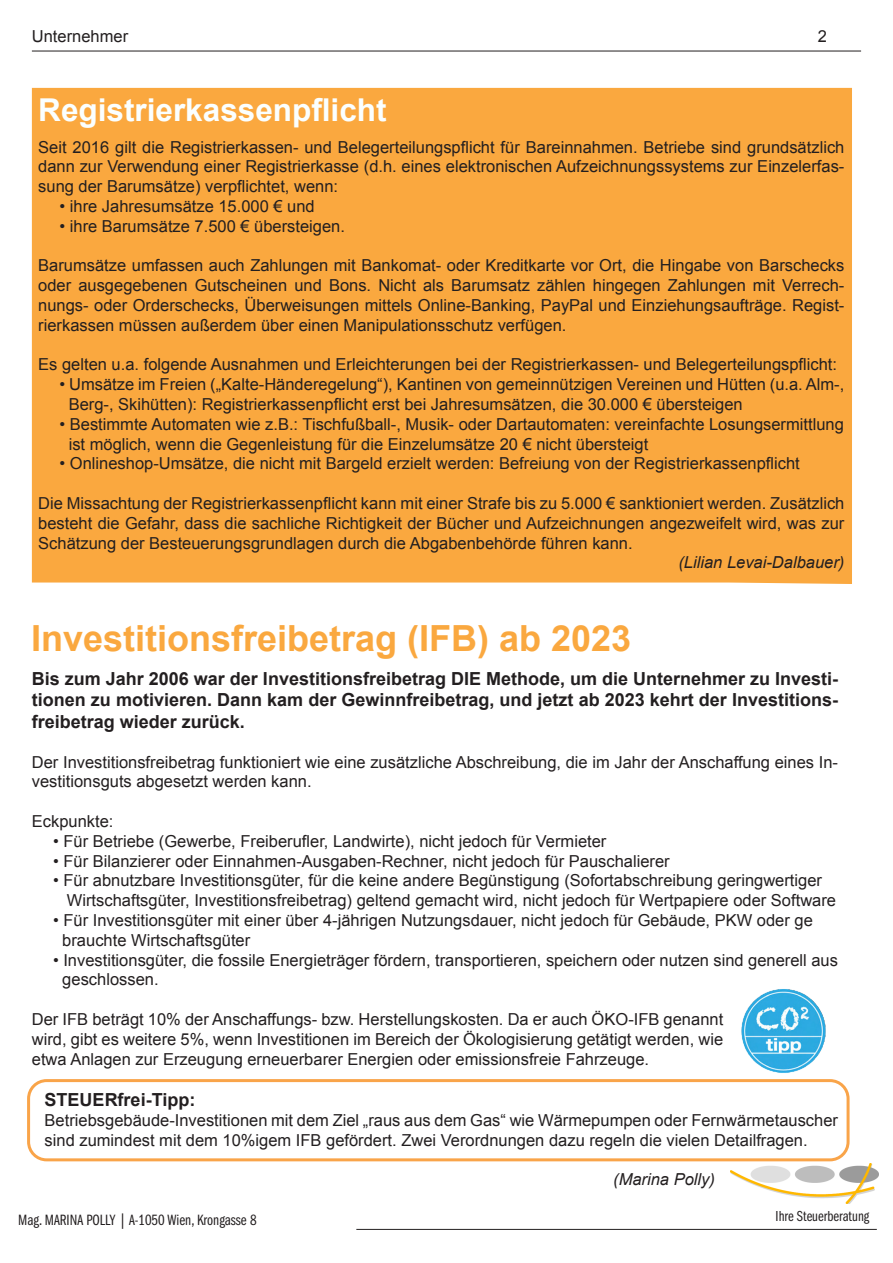
<style>
.page{position:relative;width:893px;height:1263px;background:#fff}
.page>*{position:absolute;margin:0;border:0;box-sizing:border-box;transform-origin:0 0}
.t1{font:700 36px "Arial";color:#faa83f}
.t2{font:700 31.5px "Arial";color:#faffff}
.t3{font:700 18px/21.6px "Arial";color:#231f20;text-align:justify}
.t4{font:16.5px/19.8px "Arial";color:#231f20}
.t5{font:italic 16.5px "Arial";color:#231f20}
.t6{font:15.45px "Franklin Gothic LT Pro Bk Cm";color:#231f20}
.t7{font:15px "Franklin Gothic LT Pro Bk Cm";color:#231f20}
</style>
<div class="page">
<hr style="left:32px;top:51px;width:829px;height:1px;background:#231f20">
<hr style="left:356px;top:1229px;width:521px;height:1px;background:#231f20">
<img style="left:731px;top:1164px;width:148px;height:39px">
<div style="left:32px;top:88px;width:820px;height:496px;background:#faa83f"></div>
<div style="left:27px;top:1079px;width:822px;height:82px;border:3px solid #f9a449;border-radius:18px"></div>
<img style="left:741px;top:989px;width:85px;height:84px">
<p class="t4" style="left:32px;top:27px;width:98px">Unternehmer</p>
<p class="t4" style="left:818px;top:27px;width:11px">2</p>
<h2 class="t2" style="left:38px;top:89px;width:350px">Registrierkassenpflicht</h2>
<p class="t4" style="left:38px;top:137px;width:808px;text-align:justify">Seit 2016 gilt die Registrierkassen- und Belegerteilungspflicht für Bareinnahmen. Betriebe sind grundsätzlich dann zur Verwendung einer Registrierkasse (d.h. eines elektronischen Aufzeichnungssystems zur Einzelerfas&shy;sung der Barumsätze) verpflichtet, wenn:</p>
<p class="t4" style="left:60px;top:196px;width:257px">• ihre Jahresumsätze 15.000 € und</p>
<p class="t4" style="left:60px;top:216px;width:287px">• ihre Barumsätze 7.500 € übersteigen.</p>
<p class="t4" style="left:38px;top:256px;width:808px;text-align:justify">Barumsätze umfassen auch Zahlungen mit Bankomat- oder Kreditkarte vor Ort, die Hingabe von Barschecks oder ausgegebenen Gutscheinen und Bons. Nicht als Barumsatz zählen hingegen Zahlungen mit Verrech&shy;nungs- oder Orderschecks, Überweisungen mittels Online-Banking, PayPal und Einziehungsaufträge. Regist&shy;rierkassen müssen außerdem über einen Manipulationsschutz verfügen.</p>
<p class="t4" style="left:38px;top:355px;width:800px">Es gelten u.a. folgende Ausnahmen und Erleichterungen bei der Registrierkassen- und Belegerteilungspflicht:</p>
<p class="t4" style="left:69px;top:375px;width:777px;text-indent:-9px">• Umsätze im Freien („Kalte-Händeregelung“), Kantinen von gemeinnützigen Vereinen und Hütten (u.a. Alm-,<br>Berg-, Skihütten): Registrierkassenpflicht erst bei Jahresumsätzen, die 30.000 € übersteigen</p>
<p class="t4" style="left:69px;top:414px;width:777px;text-indent:-9px">• Bestimmte Automaten wie z.B.: Tischfußball-, Musik- oder Dartautomaten: vereinfachte Losungsermittlung ist möglich, wenn die Gegenleistung für die Einzelumsätze 20 € nicht übersteigt</p>
<p class="t4" style="left:60px;top:454px;width:742px">• Onlineshop-Umsätze, die nicht mit Bargeld erzielt werden: Befreiung von der Registrierkassenpflicht</p>
<p class="t4" style="left:38px;top:493px;width:808px;text-align:justify">Die Missachtung der Registrierkassenpflicht kann mit einer Strafe bis zu 5.000 € sanktioniert werden. Zusätzlich besteht die Gefahr, dass die sachliche Richtigkeit der Bücher und Aufzeichnungen angezweifelt wird, was zur Schätzung der Besteuerungsgrundlagen durch die Abgabenbehörde führen kann.</p>
<p class="t5" style="left:678px;top:552px;width:167px">(Lilian Levai-Dalbauer)</p>
<h1 class="t1" style="left:31px;top:615px;width:602px">Investitionsfreibetrag (IFB) ab 2023</h1>
<p class="t3" style="left:32px;top:668px;width:808px">Bis zum Jahr 2006 war der Investitionsfreibetrag DIE Methode, um die Unternehmer zu Investi&shy;tionen zu motivieren. Dann kam der Gewinnfreibetrag, und jetzt ab 2023 kehrt der Investitions&shy;freibetrag wieder zurück.</p>
<p class="t4" style="left:32px;top:752px;width:808px">Der Investitionsfreibetrag funktioniert wie eine zusätzliche Abschreibung, die im Jahr der Anschaffung eines In&shy;vestitionsguts abgesetzt werden kann.</p>
<p class="t4" style="left:32px;top:811px;width:83px">Eckpunkte:</p>
<p class="t4" style="left:53px;top:831px;width:555px">• Für Betriebe (Gewerbe, Freiberufler, Landwirte), nicht jedoch für Vermieter</p>
<p class="t4" style="left:53px;top:851px;width:618px">• Für Bilanzierer oder Einnahmen-Ausgaben-Rechner, nicht jedoch für Pauschalierer</p>
<p class="t4" style="left:67px;top:871px;width:771px;text-indent:-14px">• Für abnutzbare Investitionsgüter, für die keine andere Begünstigung (Sofortabschreibung geringwertiger<br>Wirtschaftsgüter, Investitionsfreibetrag) geltend gemacht wird, nicht jedoch für Wertpapiere oder Software</p>
<p class="t4" style="left:62px;top:910px;width:752px;text-indent:-9px">• Für Investitionsgüter mit einer über 4-jährigen Nutzungsdauer, nicht jedoch für Gebäude, PKW oder ge brauchte Wirtschaftsgüter</p>
<p class="t4" style="left:62px;top:950px;width:777px;text-indent:-9px">• Investitionsgüter, die fossile Energieträger fördern, transportieren, speichern oder nutzen sind generell aus geschlossen.</p>
<p class="t4" style="left:32px;top:1009px;width:693px;text-align:justify">Der IFB beträgt 10% der Anschaffungs- bzw. Herstellungskosten. Da er auch ÖKO-IFB genannt wird, gibt es weitere 5%, wenn Investitionen im Bereich der Ökologisierung getätigt werden, wie etwa Anlagen zur Erzeugung erneuerbarer Energien oder emissionsfreie Fahrzeuge.</p>
<p class="t3" style="left:45px;top:1089px;width:152px">STEUERfrei-Tipp:</p>
<p class="t4" style="left:45px;top:1110px;width:795px">Betriebsgebäude-Investitionen mit dem Ziel „raus aus dem Gas“ wie Wärmepumpen oder Fernwärmetauscher sind zumindest mit dem 10%igem IFB gefördert. Zwei Verordnungen dazu regeln die vielen Detailfragen.</p>
<p class="t5" style="left:613px;top:1169px;width:103px">(Marina Polly)</p>
<p class="t6" style="left:18px;top:1211px;width:240px">Mag. MARINA POLLY | A-1050 Wien, Krongasse 8</p>
<p class="t7" style="left:776px;top:1208px;width:95px">Ihre Steuerberatung</p>
</div>
